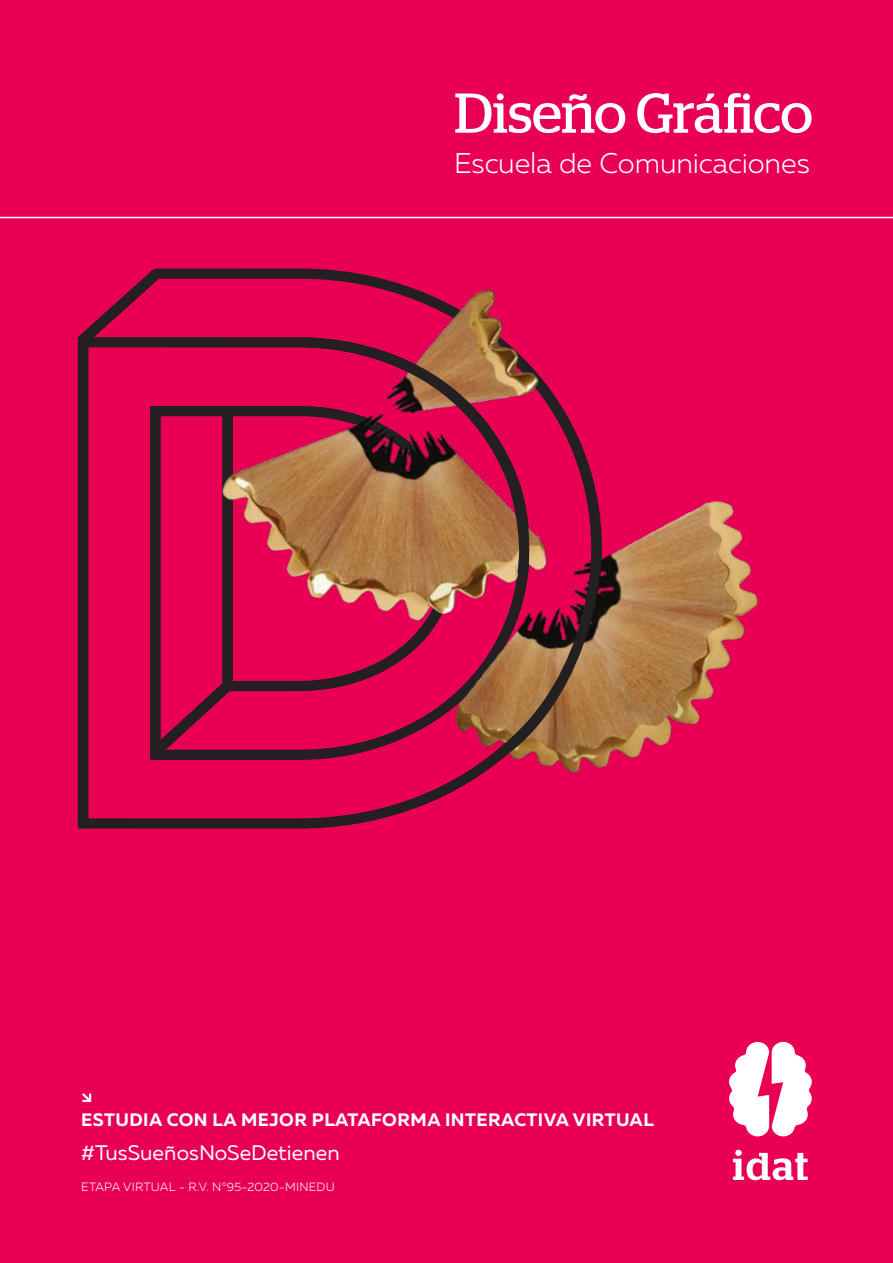
<style>
.page{position:relative;width:893px;height:1263px;background:#e90055}
.page>*{position:absolute;margin:0;border:0;box-sizing:border-box;transform-origin:0 0}
.t1{font:300 28.5px "Muller";letter-spacing:-.005em;color:#fff}
.t2{font:21px "Muller";letter-spacing:.005em;color:#fff}
.t3{font:700 18px "Muller";letter-spacing:.025em;color:#fff}
.t4{font:300 12px "Muller";letter-spacing:.025em;color:#fff}
</style>
<div class="page">
<svg style="left:455px;top:93px;width:357px;height:40px"></svg>
<svg style="left:733px;top:1150px;width:75px;height:30px"></svg>
<svg style="left:729px;top:1042px;width:83px;height:94px"></svg>
<hr style="left:0;top:217px;width:893px;height:1px;background:#fff">
<svg style="left:78px;top:269px;width:341px;height:559px"></svg>
<img style="left:419px;top:500px;width:340px;height:307px">
<img style="left:188px;top:378px;width:425px;height:267px">
<img style="left:366px;top:269px;width:138px;height:68px">
<svg style="left:306px;top:337px;width:296px;height:416px"></svg>
<svg style="left:82px;top:1093px;width:9px;height:9px"></svg>
<h1 class="t1" style="left:454px;top:146px;width:357px">Escuela de Comunicaciones</h1>
<p class="t3" style="left:81px;top:1109px;width:574px">ESTUDIA CON LA MEJOR PLATAFORMA INTERACTIVA VIRTUAL</p>
<p class="t2" style="left:81px;top:1140px;width:260px">#TusSueñosNoSeDetienen</p>
<p class="t4" style="left:81px;top:1180px;width:255px">ETAPA VIRTUAL - R.V. N°95-2020-MINEDU</p>
</div>
